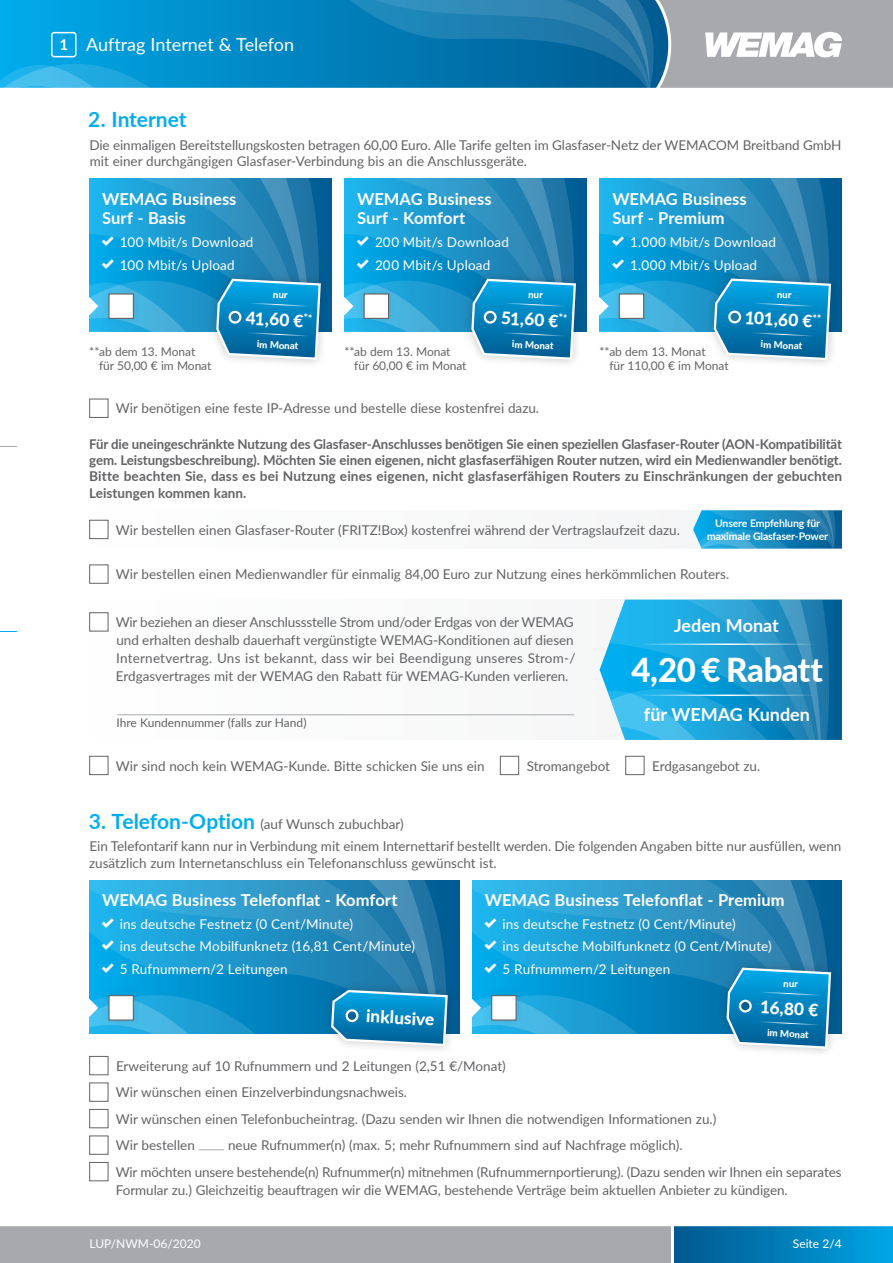
<style>
.page{position:relative;width:893px;height:1263px;background:#fff}
.page>*{position:absolute;margin:0;border:0;box-sizing:border-box;transform-origin:0 0}
.t1{font:800 33px "Lato";letter-spacing:-.015em;color:#fff}
.t2{font:700 21px "Lato";color:#00aeef}
.t3{font:18px "Lato";color:#fff}
.t4{font:700 18px "Lato";color:#fff}
.t5{font:800 17.25px "Lato";color:#fff}
.t6{font:700 16.5px/19.8px "Lato";color:#fff}
.t7{font:13.5px/26.5px "Lato";color:#636366}
.t8{font:700 13.5px/16.2px "Lato";color:#636366;text-align:justify}
.t9{font:13.5px/22.6px "Lato";letter-spacing:.01em;color:#fff}
.t10{font:12px/14.4px "Lato";letter-spacing:-.005em;color:#636366}
.t11{font:12px "Lato";color:#fff}
.t12{font:700 10.5px/12.6px "Lato";letter-spacing:-.015em;color:#fff;text-align:center}
.t13{font:800 9.75px "Lato";color:#fff}
.s1{font-weight:700;font-size:15px}
.s2{font-weight:700;font-size:21px;color:#00aeef}
</style>
<div class="page">
<svg style="left:0;top:0;width:335px;height:88px;background:#0093d0"></svg>
<div style="left:674px;top:1225px;width:219px;height:38px;background:linear-gradient(to right,#00588e,#00a5e4)"></div>
<div style="left:0;top:1225px;width:671px;height:38px;background:#a8a9ad"></div>
<div style="left:600px;top:179px;width:242px;height:153px;background:#005c93"></div>
<div style="left:344px;top:179px;width:243px;height:153px;background:#005c93"></div>
<div style="left:89px;top:179px;width:243px;height:153px;background:#005c93"></div>
<div style="left:89px;top:600px;width:753px;height:140px;background:#fafafb"></div>
<div style="left:89px;top:880px;width:370px;height:153px;background:#005b92"></div>
<div style="left:89px;top:510px;width:753px;height:39px;background:#f9fafa"></div>
<svg style="left:0;top:64px;width:167px;height:24px;background:#21ace2"></svg>
<svg style="left:600px;top:600px;width:242px;height:140px;background:#28a0d3"></svg>
<svg style="left:693px;top:510px;width:149px;height:39px;background:#1f8fc3"></svg>
<hr style="left:0;top:1223px;width:893px;height:3px;background:#fff">
<svg style="left:0;top:446px;width:17px;height:1px"></svg>
<svg style="left:0;top:631px;width:17px;height:1px"></svg>
<div style="left:51px;top:32px;width:26px;height:25px;border:2px solid #fff;border-radius:2px"></div>
<svg style="left:335px;top:0;width:558px;height:88px;background:#528fb0"></svg>
<div style="left:89px;top:564px;width:19px;height:20px;background:#fff;border:1px solid #636366"></div>
<div style="left:89px;top:612px;width:19px;height:19px;background:#fff;border:1px solid #636366"></div>
<div style="left:89px;top:756px;width:19px;height:19px;background:#fff;border:1px solid #636366"></div>
<div style="left:500px;top:756px;width:19px;height:19px;background:#fff;border:1px solid #636366"></div>
<div style="left:625px;top:756px;width:19px;height:19px;background:#fff;border:1px solid #636366"></div>
<div style="left:705px;top:270px;width:135px;height:99px;background:#231f20;opacity:.25"></div>
<div style="left:463px;top:270px;width:122px;height:98px;background:#231f20;opacity:.25"></div>
<div style="left:208px;top:270px;width:122px;height:98px;background:#231f20;opacity:.25"></div>
<hr style="left:117px;top:714px;width:457px;height:1px;background:#a8a9ad">
<hr style="left:638px;top:694px;width:178px;height:2px;background:#fff">
<hr style="left:638px;top:643px;width:178px;height:2px;background:#fff">
<div style="left:718px;top:959px;width:122px;height:98px;background:#231f20;opacity:.25"></div>
<div style="left:323px;top:981px;width:133px;height:74px;background:#231f20;opacity:.25"></div>
<div style="left:89px;top:399px;width:19px;height:19px;background:#fff;border:1px solid #636366"></div>
<div style="left:89px;top:520px;width:19px;height:19px;background:#fff;border:1px solid #636366"></div>
<div style="left:89px;top:1056px;width:19px;height:19px;background:#fff;border:1px solid #636366"></div>
<div style="left:89px;top:1082px;width:19px;height:20px;background:#fff;border:1px solid #636366"></div>
<div style="left:89px;top:1109px;width:19px;height:19px;background:#fff;border:1px solid #636366"></div>
<div style="left:89px;top:1135px;width:19px;height:20px;background:#fff;border:1px solid #636366"></div>
<svg style="left:199px;top:1149px;width:25px;height:1px"></svg>
<div style="left:89px;top:1162px;width:19px;height:19px;background:#fff;border:1px solid #636366"></div>
<svg style="left:89px;top:880px;width:360px;height:167px;background:#2d9bcb"></svg>
<svg style="left:599px;top:179px;width:233px;height:182px;background:#379fcd"></svg>
<svg style="left:344px;top:179px;width:233px;height:182px;background:#39a0cd"></svg>
<svg style="left:89px;top:179px;width:233px;height:182px;background:#39a0cd"></svg>
<svg style="left:472px;top:880px;width:360px;height:170px;background:#319dcd"></svg>
<h3 class="t3" style="left:59px;top:32px;width:236px"><span class="s1">1</span> Auftrag Internet &amp; Telefon</h3>
<h2 class="t2" style="left:88px;top:104px;width:100px">2. Internet</h2>
<p class="t7" style="left:89px;top:136px;width:753px;line-height:16.2px">Die einmaligen Bereitstellungskosten betragen 60,00 Euro. Alle Tarife gelten im Glasfaser-Netz der WEMACOM Breitband GmbH mit einer durchgängigen Glasfaser-Verbindung bis an die Anschlussgeräte.</p>
<p class="t6" style="left:102px;top:188px;width:136px">WEMAG Business<br>Surf - Basis</p>
<p class="t9" style="left:120px;top:230px;width:135px">100 Mbit/s Download<br>100 Mbit/s Upload</p>
<p class="t6" style="left:357px;top:188px;width:136px">WEMAG Business<br>Surf - Komfort</p>
<p class="t9" style="left:375px;top:230px;width:136px">200 Mbit/s Download<br>200 Mbit/s Upload</p>
<p class="t6" style="left:612px;top:188px;width:136px">WEMAG Business<br>Surf - Premium</p>
<p class="t9" style="left:630px;top:230px;width:147px">1.000 Mbit/s Download<br>1.000 Mbit/s Upload</p>
<p class="t10" style="left:99px;top:343px;width:114px;text-indent:-10px">**ab dem 13. Monat für 50,00 € im Monat</p>
<p class="t5" style="left:246px;top:305px;width:68px;rotate:3deg">41,60 €<sup>**</sup></p>
<p class="t13" style="left:257px;top:337px;width:43px;rotate:3deg">im Monat</p>
<p class="t10" style="left:354px;top:343px;width:114px;text-indent:-10px">**ab dem 13. Monat für 60,00 € im Monat</p>
<p class="t5" style="left:502px;top:305px;width:68px;rotate:3deg">51,60 €<sup>**</sup></p>
<p class="t13" style="left:512px;top:337px;width:43px;rotate:3deg">im Monat</p>
<p class="t10" style="left:609px;top:343px;width:121px;text-indent:-10px">**ab dem 13. Monat<br>für 110,00 € im Monat</p>
<p class="t5" style="left:745px;top:305px;width:78px;rotate:3deg">101,60 €<sup>**</sup></p>
<p class="t13" style="left:761px;top:337px;width:43px;rotate:3deg">im Monat</p>
<p class="t7" style="left:116px;top:395px;width:425px">Wir benötigen eine feste IP-Adresse und bestelle diese kostenfrei dazu.</p>
<p class="t8" style="left:89px;top:435px;width:754px">Für die uneingeschränkte Nutzung des Glasfaser-Anschlusses benötigen Sie einen speziellen Glasfaser-Router (AON-Kompatibilität gem. Leistungsbeschreibung). Möchten Sie einen eigenen, nicht glasfaserfähigen Router nutzen, wird ein Medienwandler benötigt.<br>Bitte beachten Sie, dass es bei Nutzung eines eigenen, nicht glasfaserfähigen Routers zu Einschränkungen der gebuchten Leistungen kommen kann.</p>
<p class="t7" style="left:116px;top:516px;width:565px">Wir bestellen einen Glasfaser-Router (FRITZ!Box) kostenfrei während der Vertragslaufzeit dazu.</p>
<p class="t12" style="left:707px;top:516px;width:122px">Unsere Empfehlung für maximale Glasfaser-Power</p>
<p class="t7" style="left:116px;top:560px;width:615px">Wir bestellen einen Medienwandler für einmalig 84,00 Euro zur Nutzung eines herkömmlichen Routers.</p>
<p class="t7" style="left:116px;top:612px;width:461px;line-height:18px">Wir beziehen an dieser Anschlussstelle Strom und/oder Erdgas von der WEMAG und erhalten deshalb dauerhaft vergünstigte WEMAG-Konditionen auf diesen Internetvertrag. Uns ist bekannt, dass wir bei Beendigung unseres Strom-/ Erdgasvertrages mit der WEMAG den Rabatt für WEMAG-Kunden verlieren.</p>
<h3 class="t4" style="left:674px;top:612px;width:106px">Jeden Monat</h3>
<h1 class="t1" style="left:631px;top:645px;width:193px">4,20 € Rabatt</h1>
<h3 class="t4" style="left:644px;top:701px;width:168px">für WEMAG Kunden</h3>
<p class="t10" style="left:116px;top:715px;width:192px">Ihre Kundennummer (falls zur Hand)</p>
<p class="t7" style="left:116px;top:752px;width:370px">Wir sind noch kein WEMAG-Kunde. Bitte schicken Sie uns ein</p>
<p class="t7" style="left:527px;top:752px;width:85px">Stromangebot</p>
<p class="t7" style="left:652px;top:752px;width:110px">Erdgasangebot zu.</p>
<p class="t7" style="left:89px;top:812px;width:754px;line-height:22.5px"><span class="s2">3. Telefon-Option</span> (auf Wunsch zubuchbar)<br>Ein Telefontarif kann nur in Verbindung mit einem Internettarif bestellt werden. Die folgenden Angaben bitte nur ausfüllen, wenn</p>
<p class="t7" style="left:89px;top:849px;width:409px">zusätzlich zum Internetanschluss ein Telefonanschluss gewünscht ist.</p>
<p class="t6" style="left:102px;top:890px;width:297px">WEMAG Business Telefonflat - Komfort</p>
<p class="t9" style="left:120px;top:912px;width:297px">ins deutsche Festnetz (0 Cent/Minute)<br>ins deutsche Mobilfunknetz (16,81 Cent/Minute)<br>5 Rufnummern/2 Leitungen</p>
<p class="t5" style="left:367px;top:1003px;width:70px;rotate:3deg">inklusive</p>
<p class="t6" style="left:485px;top:890px;width:301px">WEMAG Business Telefonflat - Premium</p>
<p class="t9" style="left:503px;top:912px;width:271px">ins deutsche Festnetz (0 Cent/Minute)<br>ins deutsche Mobilfunknetz (0 Cent/Minute)<br>5 Rufnummern/2 Leitungen</p>
<p class="t5" style="left:761px;top:994px;width:60px;rotate:3deg">16,80 €</p>
<p class="t13" style="left:768px;top:1025px;width:43px;rotate:3deg">im Monat</p>
<p class="t7" style="left:116px;top:1052px;width:602px">Erweiterung auf 10 Rufnummern und 2 Leitungen (2,51 €/Monat)<br>Wir wünschen einen Einzelverbindungsnachweis.<br>Wir wünschen einen Telefonbucheintrag. (Dazu senden wir Ihnen die notwendigen Informationen zu.)<br>Wir bestellen</p>
<p class="t7" style="left:116px;top:1131px;width:727px;text-indent:112px">neue Rufnummer(n) (max. 5; mehr Rufnummern sind auf Nachfrage möglich).<br>Wir möchten unsere bestehende(n) Rufnummer(n) mitnehmen (Rufnummernportierung). (Dazu senden wir Ihnen ein separates</p>
<p class="t7" style="left:116px;top:1176px;width:673px">Formular zu.) Gleichzeitig beauftragen wir die WEMAG, bestehende Verträge beim aktuellen Anbieter zu kündigen.</p>
<p class="t11" style="left:90px;top:1235px;width:113px">LUP/NWM-06/2020</p>
<p class="t11" style="left:793px;top:1235px;width:51px">Seite 2/4</p>
</div>
